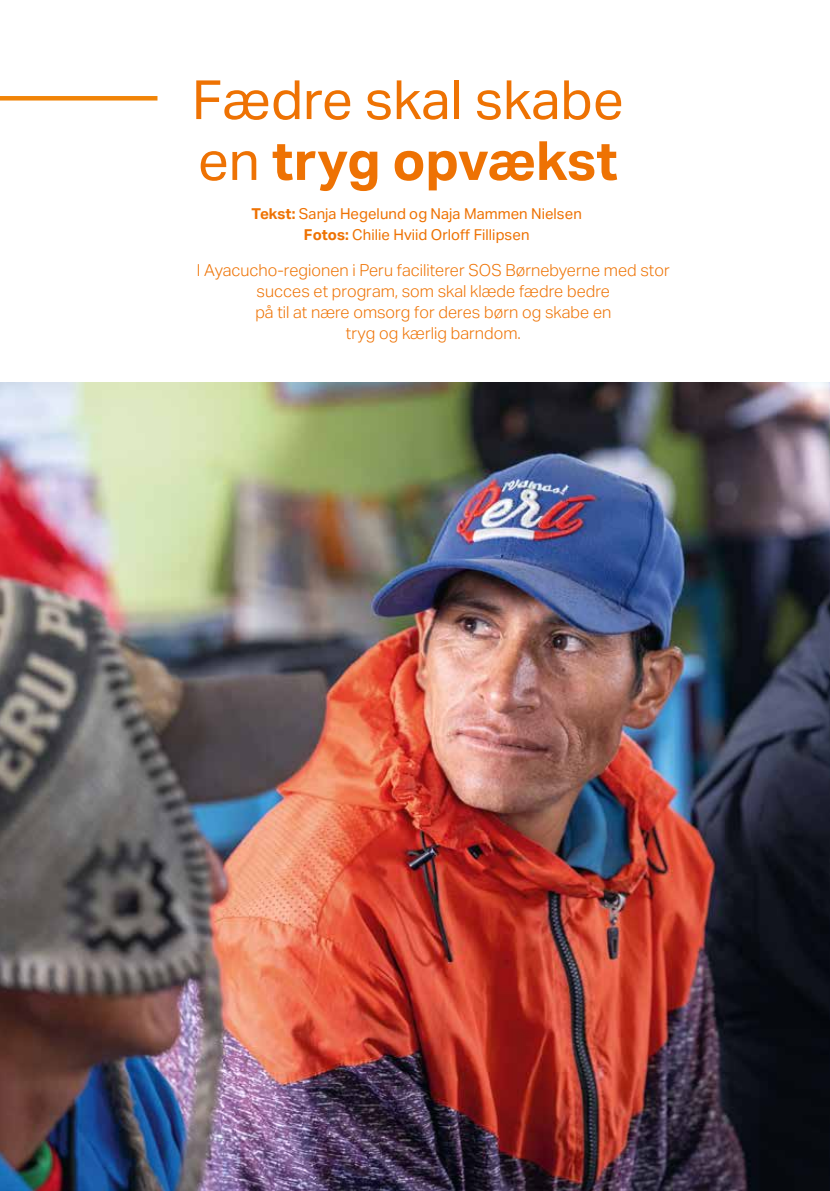
<style>
.page{position:relative;width:830px;height:1191px;background:#fff}
.page>*{position:absolute;margin:0;border:0;box-sizing:border-box;transform-origin:0 0}
.t1{font:54.15px/60.9px "Aktiv Grotesk";color:#ee7203}
.t2{font:300 16.5px/21px "Aktiv Grotesk";color:#ee7203;text-align:center}
.t3{font:15px/21px "Aktiv Grotesk";color:#ee7203;text-align:center}
.s1{font-weight:700}
</style>
<div class="page">
<img style="left:0;top:383px;width:829px;height:808px">
<hr style="left:0;top:96px;width:157px;height:4px;background:#f18407">
<h1 class="t1" style="left:192px;top:73px;width:433px">Fædre skal skabe en <span class="s1">tryg opvækst</span></h1>
<p class="t3" style="left:251px;top:204px;width:331px"><span class="s1">Tekst:</span> Sanja Hegelund og Naja Mammen Nielsen<br><span class="s1">Fotos:</span> Chilie Hviid Orloff Fillipsen</p>
<p class="t2" style="left:197px;top:261px;width:474px">I Ayacucho-regionen i Peru faciliterer SOS Børnebyerne med stor succes et program, som skal klæde fædre bedre<br>på til at nære omsorg for deres børn og skabe en<br>tryg og kærlig barndom.</p>
</div>
